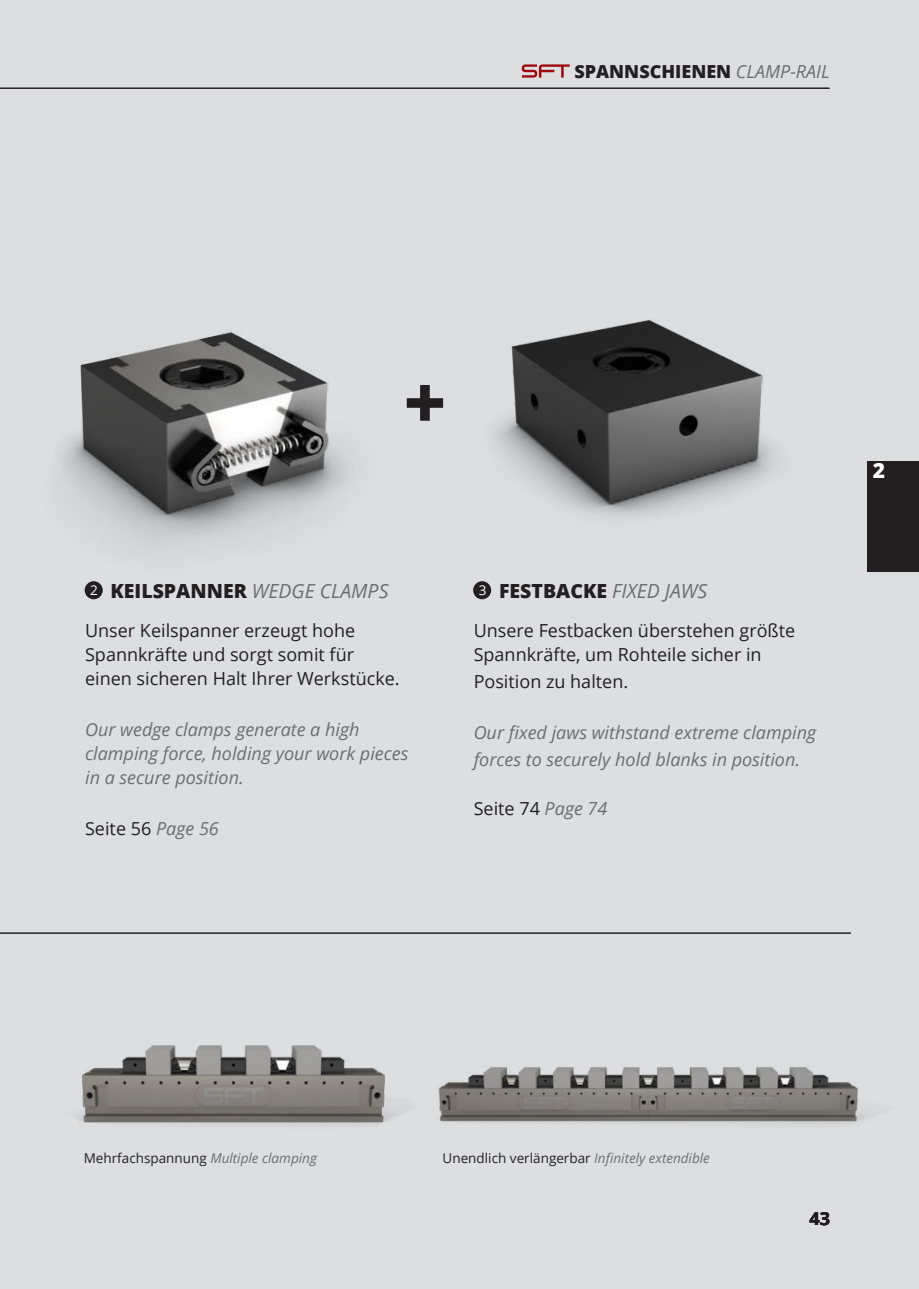
<style>
.page{position:relative;width:919px;height:1289px;background:#fff}
.page>*{position:absolute;margin:0;border:0;box-sizing:border-box;transform-origin:0 0}
.t1{font:800 73.5px "Open Sans";color:#231f20}
.t2{font:800 21px "Open Sans";color:#fff}
.t3{font:800 19.5px "Open Sans";color:#231f20}
.t4{font:18px/24px "Open Sans";color:#231f20}
.t5{font:italic 18px/24px "Open Sans";color:#6d6e71}
.t6{font:800 18px "Open Sans";color:#231f20}
.t7{font:700 18px "Open Sans";color:#231f20}
.t8{font:13.5px "Open Sans";color:#231f20}
.t9{font:13.5px "Open Sans";color:#fff}
.s1{font-weight:400;font-style:italic;color:#6d6e71}
.s2{font-style:italic;color:#6d6e71}
</style>
<div class="page">
<div style="left:0;top:0;width:918px;height:1288px;background:#dddee0"></div>
<img style="left:62px;top:64px;width:508px;height:536px">
<svg style="left:521px;top:64px;width:48px;height:14px"></svg>
<hr style="left:0;top:87px;width:829px;height:2px;background:#231f20">
<img style="left:31px;top:933px;width:375px;height:192px">
<img style="left:406px;top:932px;width:463px;height:192px">
<div style="left:85px;top:581px;width:18px;height:18px;background:#231f20;border-radius:50%"></div>
<hr style="left:0;top:932px;width:850px;height:1px;background:#231f20">
<img style="left:326px;top:85px;width:592px;height:515px">
<p class="t6" style="left:574px;top:64px;width:257px">SPANNSCHIENEN <span class="s1">CLAMP-RAIL</span></p>
<h1 class="t1" style="left:404px;top:372px;width:43px">+</h1>
<p class="t3" style="left:110px;top:582px;width:279px">KEILSPANNER <span class="s1">WEDGE CLAMPS</span></p>
<p class="t4" style="left:85px;top:619px;width:316px">Unser Keilspanner erzeugt hohe<br>Spannkräfte und sorgt somit für einen sicheren Halt Ihrer Werkstücke.</p>
<p class="t5" style="left:85px;top:718px;width:325px">Our wedge clamps generate a high clamping force, holding your work pieces in a secure position.</p>
<p class="t4" style="left:85px;top:817px;width:135px">Seite 56 <span class="s2">Page 56</span></p>
<p class="t9" style="left:90px;top:584px;width:9px">2</p>
<p class="t3" style="left:499px;top:582px;width:210px">FESTBACKE <span class="s1">FIXED JAWS</span></p>
<p class="t4" style="left:473px;top:617px;width:323px">Unsere Festbacken überstehen größte<br>Spannkräfte, um Rohteile sicher in</p>
<p class="t4" style="left:473px;top:670px;width:156px">Position zu halten.</p>
<p class="t5" style="left:473px;top:718px;width:344px;line-height:27px">Our fixed jaws withstand extreme clamping forces to securely hold blanks in position.</p>
<p class="t4" style="left:473px;top:798px;width:135px">Seite 74 <span class="s2">Page 74</span></p>
<p class="t9" style="left:478px;top:584px;width:9px">3</p>
<p class="t2" style="left:872px;top:458px;width:14px">2</p>
<p class="t8" style="left:84px;top:1152px;width:235px">Mehrfachspannung <span class="s2">Multiple clamping</span></p>
<p class="t8" style="left:442px;top:1152px;width:269px">Unendlich verlängerbar <span class="s2">Infinitely extendible</span></p>
<p class="t7" style="left:809px;top:1211px;width:22px">43</p>
</div>
